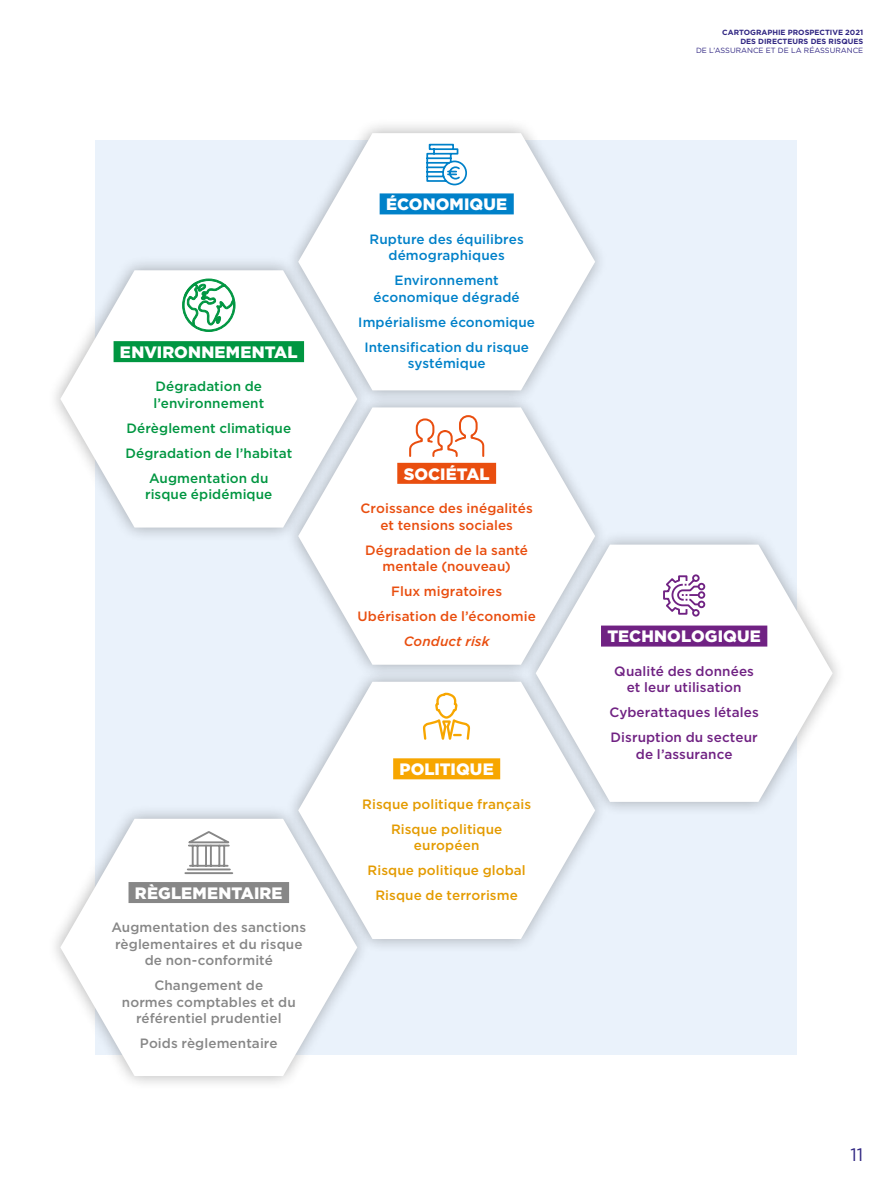
<style>
.page{position:relative;width:893px;height:1191px;background:#fff}
.page>*{position:absolute;margin:0;border:0;box-sizing:border-box;transform-origin:0 0}
.t1{font:18px "Gotham";color:#312783}
.t2{font:900 16.5px "Gotham";letter-spacing:.005em;color:#fff}
.t3{font:500 13.5px/16.5px "Gotham";letter-spacing:.005em;color:#878787;text-align:center}
.t4{font:500 13.5px/16.5px "Gotham";letter-spacing:.01em;color:#0081c9;text-align:center}
.t5{font:500 13.5px/16.5px "Gotham";letter-spacing:.005em;color:#e94e0f;text-align:center}
.t6{font:500 13.5px/25px "Gotham";letter-spacing:.01em;color:#009641}
.t7{font:500 13.5px/16.5px "Gotham";letter-spacing:.01em;color:#702283;text-align:center}
.t8{font:500 13.5px/25px "Gotham";letter-spacing:.01em;color:#e49b00;text-align:center}
.t9{font:italic 500 13.5px "Gotham";letter-spacing:.005em;color:#e94e0f}
.t10{font:700 7.5px/9px "Gotham";color:#312783;text-align:right}
.t11{font:7.5px "Gotham";color:#312783}
</style>
<div class="page">
<div style="left:96px;top:140px;width:701px;height:914px;background:#eaf2fb"></div>
<div style="left:285px;top:118px;width:324px;height:287px;background:#000;opacity:.3"></div>
<svg style="left:298px;top:133px;width:297px;height:257px;fill:#fff"></svg>
<div style="left:47px;top:256px;width:324px;height:286px;background:#000;opacity:.3"></div>
<svg style="left:60px;top:270px;width:297px;height:257px;fill:#fff"></svg>
<div style="left:285px;top:393px;width:324px;height:286px;background:#000;opacity:.3"></div>
<svg style="left:298px;top:407px;width:297px;height:257px;background:#f9fafc"></svg>
<div style="left:522px;top:530px;width:324px;height:287px;background:#000;opacity:.3"></div>
<svg style="left:536px;top:544px;width:297px;height:258px;fill:#fff"></svg>
<div style="left:285px;top:667px;width:324px;height:287px;background:#000;opacity:.3"></div>
<svg style="left:298px;top:681px;width:297px;height:258px;background:#f9fafc"></svg>
<div style="left:47px;top:804px;width:324px;height:287px;background:#000;opacity:.3"></div>
<svg style="left:60px;top:818px;width:297px;height:258px;fill:#fff"></svg>
<div style="left:380px;top:193px;width:134px;height:21px;background:#0081c9"></div>
<div style="left:114px;top:341px;width:190px;height:21px;background:#009641"></div>
<div style="left:601px;top:625px;width:166px;height:21px;background:#702283"></div>
<div style="left:393px;top:758px;width:107px;height:21px;background:#f7a600"></div>
<div style="left:129px;top:882px;width:160px;height:21px;background:#878787"></div>
<div style="left:397px;top:463px;width:99px;height:21px;background:#e94e0f"></div>
<svg style="left:422px;top:692px;width:49px;height:58px;background:#fdefd2"></svg>
<svg style="left:182px;top:829px;width:52px;height:46px;background:#dbdbdb"></svg>
<svg style="left:425px;top:143px;width:43px;height:43px;background:#aad5ec"></svg>
<svg style="left:182px;top:278px;width:53px;height:54px;background:#aadcc0"></svg>
<svg style="left:662px;top:573px;width:44px;height:44px;background:#d5bfdb"></svg>
<svg style="left:408px;top:414px;width:77px;height:44px;background:#fbe4da"></svg>
<p class="t2" style="left:120px;top:341px;width:179px">ENVIRONNEMENTAL</p>
<p class="t6" style="left:153px;top:378px;width:112px;line-height:16.5px">Dégradation de l’environnement</p>
<p class="t6" style="left:125px;top:415px;width:168px;text-align:center">Dérèglement climatique<br>Dégradation de l’habitat<br>Augmentation du</p>
<p class="t6" style="left:145px;top:482px;width:129px">risque épidémique</p>
<p class="t2" style="left:386px;top:193px;width:123px">ÉCONOMIQUE</p>
<p class="t4" style="left:370px;top:230px;width:156px">Rupture des équilibres démographiques</p>
<p class="t4" style="left:374px;top:272px;width:148px">Environnement économique dégradé</p>
<p class="t4" style="left:358px;top:309px;width:178px;line-height:25px">Impérialisme économique<br>Intensification du risque</p>
<p class="t4" style="left:408px;top:355px;width:80px">systémique</p>
<p class="t2" style="left:404px;top:462px;width:87px">SOCIÉTAL</p>
<p class="t5" style="left:361px;top:500px;width:174px">Croissance des inégalités et tensions sociales</p>
<p class="t5" style="left:365px;top:541px;width:164px">Dégradation de la santé mentale (nouveau)</p>
<p class="t5" style="left:357px;top:578px;width:180px;line-height:25px">Flux migratoires<br>Ubérisation de l’économie</p>
<p class="t9" style="left:404px;top:632px;width:87px">Conduct risk</p>
<p class="t2" style="left:400px;top:758px;width:96px">POLITIQUE</p>
<p class="t8" style="left:362px;top:791px;width:170px">Risque politique français<br>Risque politique</p>
<p class="t8" style="left:368px;top:832px;width:160px">européen<br>Risque politique global</p>
<p class="t2" style="left:135px;top:881px;width:149px">RÈGLEMENTAIRE</p>
<p class="t8" style="left:375px;top:882px;width:144px">Risque de terrorisme</p>
<p class="t3" style="left:111px;top:919px;width:196px">Augmentation des sanctions règlementaires et du risque de non-conformité</p>
<p class="t3" style="left:122px;top:977px;width:175px">Changement de<br>normes comptables et du référentiel prudentiel</p>
<p class="t3" style="left:140px;top:1035px;width:139px">Poids règlementaire</p>
<p class="t10" style="left:722px;top:28px;width:142px">CARTOGRAPHIE PROSPECTIVE 2021<br>DES DIRECTEURS DES RISQUES</p>
<p class="t11" style="left:696px;top:46px;width:169px">DE L’ASSURANCE ET DE LA RÉASSURANCE</p>
<p class="t2" style="left:607px;top:625px;width:155px">TECHNOLOGIQUE</p>
<p class="t7" style="left:614px;top:662px;width:141px">Qualité des données et leur utilisation</p>
<p class="t7" style="left:609px;top:700px;width:151px;line-height:25px;text-align:left">Cyberattaques létales<br>Disruption du secteur</p>
<p class="t7" style="left:636px;top:745px;width:98px">de l’assurance</p>
<h1 class="t1" style="left:850px;top:1143px;width:14px">11</h1>
</div>
